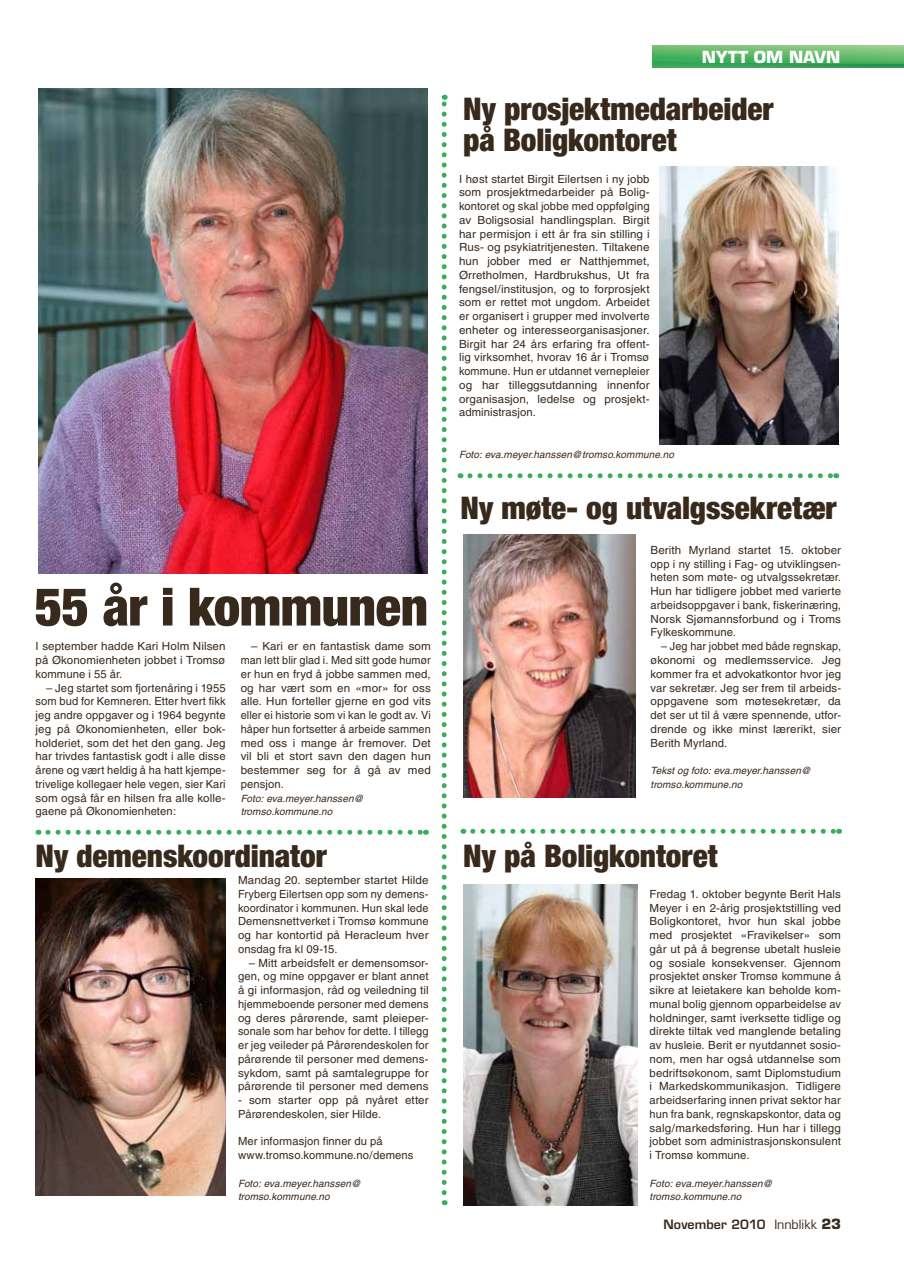
<style>
.page{position:relative;width:904px;height:1269px;background:#fff}
.page>*{position:absolute;margin:0;border:0;box-sizing:border-box;transform-origin:0 0}
.t1{font:900 condensed 52.75px "Helvetica Neue";letter-spacing:-.01em;color:#38291d}
.t2{font:900 condensed 31.25px/31.2px "Helvetica Neue";color:#38291d}
.t3{font:700 16.25px "Eurostile";letter-spacing:.02em;color:#fff}
.t4{font:600 12.5px "Eurostile";letter-spacing:.005em;color:#38291d}
.t5{font:11.25px/13.8px "Helvetica";letter-spacing:.01em;color:#38291d;text-align:justify}
.t6{font:italic 10px/13.8px "Helvetica";letter-spacing:.005em;color:#38291d}
.s1{font-weight:400}
.s2{font-weight:700;font-size:13.75px}
</style>
<div class="page">
<svg style="left:441px;top:95px;width:5px;height:1097px"></svg>
<svg style="left:48px;top:829px;width:378px;height:5px"></svg>
<svg style="left:473px;top:828px;width:366px;height:5px"></svg>
<svg style="left:470px;top:473px;width:366px;height:5px"></svg>
<img style="left:39px;top:88px;width:389px;height:486px">
<img style="left:659px;top:166px;width:179px;height:278px">
<img style="left:463px;top:884px;width:174px;height:321px">
<img style="left:35px;top:878px;width:191px;height:317px">
<img style="left:463px;top:534px;width:172px;height:263px">
<svg style="left:652px;top:46px;width:252px;height:13px;background:#6cbd70"></svg>
<svg style="left:652px;top:59px;width:252px;height:8px;background:#3ba65a"></svg>
<h1 class="t1" style="left:35px;top:574px;width:395px">55 år i kommunen</h1>
<p class="t5" style="left:36px;top:639px;width:192px">I september hadde Kari Holm Nilsen på Økonomienheten jobbet i Tromsø kommune i 55 år.</p>
<p class="t5" style="left:36px;top:680px;width:192px;text-indent:11px">– Jeg startet som fjortenåring i 1955 som bud for Kemneren. Etter hvert fikk jeg andre oppgaver og i 1964 begynte jeg på Økonomienheten, eller bok&shy;holderiet, som det het den gang. Jeg har trivdes fantastisk godt i alle disse årene og vært heldig å ha hatt kjempe&shy;trivelige kollegaer hele vegen, sier Kari som også får en hilsen fra alle kolle&shy;gaene på Økonomienheten:</p>
<p class="t5" style="left:241px;top:639px;width:192px;text-indent:11px">– Kari er en fantastisk dame som man lett blir glad i. Med sitt gode humør er hun en fryd å jobbe sammen med, og har vært som en «mor» for oss alle. Hun forteller gjerne en god vits eller ei historie som vi kan le godt av. Vi håper hun fortsetter å arbeide sammen med oss i mange år fremover. Det vil bli et stort savn den dagen hun bestemmer seg for å gå av med pensjon.</p>
<p class="t6" style="left:241px;top:791px;width:124px">Foto: eva.meyer.hanssen@ tromso.kommune.no</p>
<h2 class="t2" style="left:35px;top:839px;width:293px">Ny demenskoordinator</h2>
<p class="t5" style="left:238px;top:873px;width:192px">Mandag 20. september startet Hilde Fryberg Eilertsen opp som ny demens&shy;koordinator i kommunen. Hun skal lede Demensnettverket i Tromsø kommune og har kontortid på Heracleum hver onsdag fra kl 09-15.</p>
<p class="t5" style="left:238px;top:955px;width:192px;text-indent:11px">– Mitt arbeidsfelt er demensomsor&shy;gen, og mine oppgaver er blant annet å gi informasjon, råd og veiledning til hjemmeboende personer med demens og deres pårørende, samt pleieper&shy;sonale som har behov for dette. I tillegg er jeg veileder på Pårørendeskolen for pårørende til personer med demens&shy;sykdom, samt på samtalegruppe for pårørende til personer med demens</p>
<p class="t5" style="left:238px;top:1093px;width:192px">- som starter opp på nyåret etter<br>Pårørendeskolen, sier Hilde.</p>
<p class="t5" style="left:238px;top:1134px;width:177px">Mer informasjon finner du på www.tromso.kommune.no/demens</p>
<p class="t6" style="left:238px;top:1176px;width:124px">Foto: eva.meyer.hanssen@ tromso.kommune.no</p>
<h3 class="t3" style="left:701px;top:47px;width:68px">NYTT OM</h3>
<h3 class="t3" style="left:789px;top:47px;width:51px">NAVN</h3>
<h2 class="t2" style="left:463px;top:93px;width:312px">Ny prosjektmedarbeider på Boligkontoret</h2>
<p class="t5" style="left:459px;top:172px;width:192px">I høst startet Birgit Eilertsen i ny jobb som prosjektmedarbeider på Bolig&shy;kontoret og skal jobbe med oppfølging av Boligsosial handlingsplan. Birgit har permisjon i ett år fra sin stilling i Rus- og psykiatritjenesten. Tiltakene hun jobber med er Natthjemmet, Ørretholmen, Hardbrukshus, Ut fra fengsel/institusjon, og to forprosjekt som er rettet mot ungdom. Arbeidet er organisert i grupper med involverte enheter og interesseorganisasjoner.<br>Birgit har 24 års erfaring fra offent&shy;lig virksomhet, hvorav 16 år i Tromsø kommune. Hun er utdannet vernepleier og har tilleggsutdanning innenfor organisasjon, ledelse og prosjekt&shy;administrasjon.</p>
<p class="t6" style="left:459px;top:447px;width:216px">Foto: eva.meyer.hanssen@tromso.kommune.no</p>
<h2 class="t2" style="left:460px;top:491px;width:377px">Ny møte- og utvalgssekretær</h2>
<p class="t5" style="left:650px;top:543px;width:192px">Berith Myrland startet 15. oktober opp i ny stilling i Fag- og utviklingsen&shy;heten som møte- og utvalgssekretær.<br>Hun har tidligere jobbet med varierte arbeidsoppgaver i bank, fiskerinæring, Norsk Sjømannsforbund og i Troms Fylkeskommune.</p>
<p class="t5" style="left:650px;top:639px;width:192px;text-indent:11px">– Jeg har jobbet med både regnskap, økonomi og medlemsservice. Jeg kommer fra et advokatkontor hvor jeg var sekretær. Jeg ser frem til arbeids&shy;oppgavene som møtesekretær, da det ser ut til å være spennende, utfor&shy;drende og ikke minst lærerikt, sier Berith Myrland.</p>
<p class="t6" style="left:650px;top:763px;width:162px">Tekst og foto: eva.meyer.hanssen@ tromso.kommune.no</p>
<h2 class="t2" style="left:463px;top:840px;width:256px">Ny på Boligkontoret</h2>
<p class="t5" style="left:649px;top:887px;width:193px">Fredag 1. oktober begynte Berit Hals Meyer i en 2-årig prosjektstilling ved Boligkontoret, hvor hun skal jobbe med prosjektet «Fravikelser» som går ut på å begrense ubetalt husleie og sosiale konsekvenser. Gjennom prosjektet ønsker Tromsø kommune å sikre at leietakere kan beholde kom&shy;munal bolig gjennom opparbeidelse av holdninger, samt iverksette tidlige og direkte tiltak ved manglende betaling av husleie. Berit er nyutdannet sosio&shy;nom, men har også utdannelse som bedriftsøkonom, samt Diplomstudium i Markedskommunikasjon. Tidligere arbeidserfaring innen privat sektor har hun fra bank, regnskapskontor, data og salg/markedsføring. Hun har i tillegg jobbet som administrasjonskonsulent i Tromsø kommune.</p>
<p class="t6" style="left:649px;top:1176px;width:124px">Foto: eva.meyer.hanssen@ tromso.kommune.no</p>
<p class="t4" style="left:663px;top:1216px;width:179px">November 2010 <span class="s1">Innblikk</span> <span class="s2">23</span></p>
</div>
